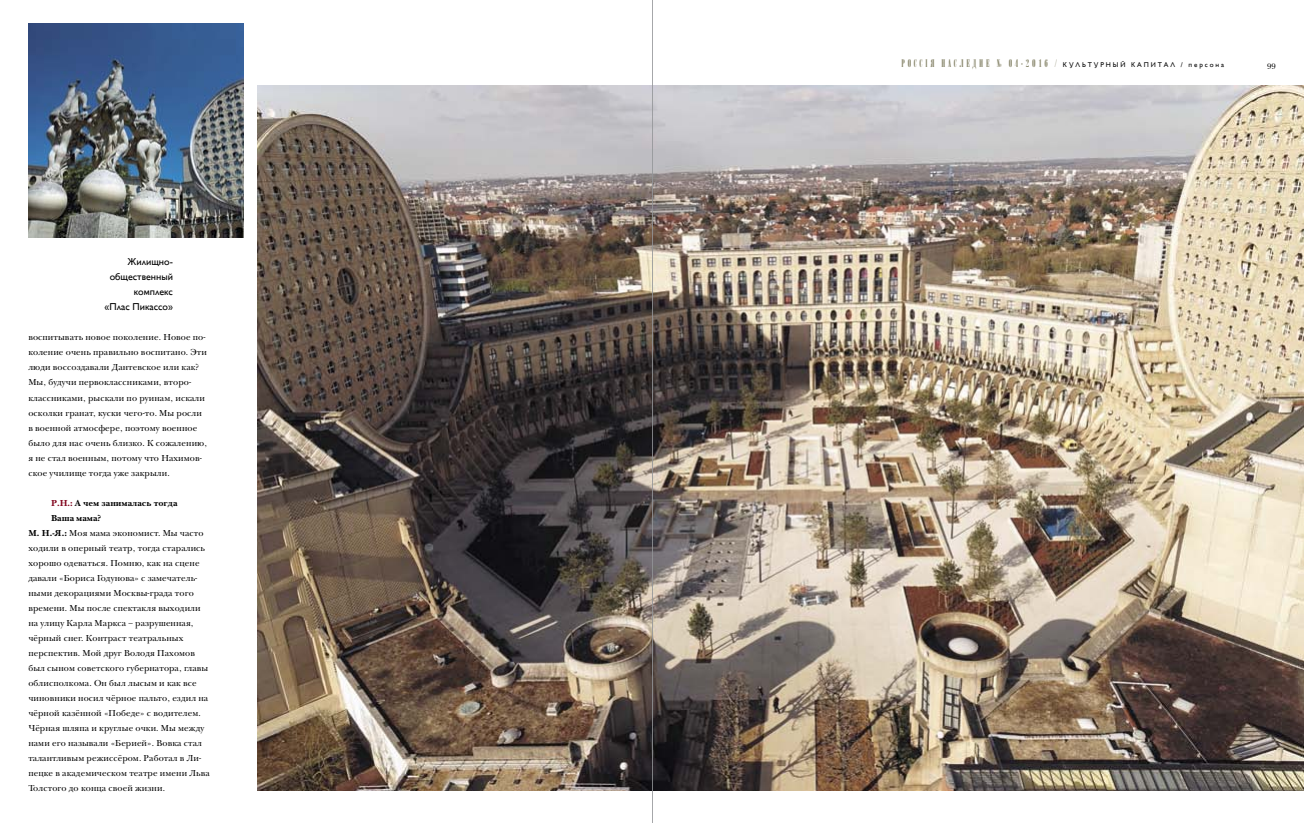
<style>
.page{position:relative;width:1304px;height:823px;background:#fff}
.page>*{position:absolute;margin:0;border:0;box-sizing:border-box;transform-origin:0 0}
.t1{font:10px/15px "Gill Sans";color:#000;text-align:right}
.t2{font:9px/15px "New Baskerville Exp Od C";letter-spacing:.01em;color:#000}
.t3{font:700 9px "New Baskerville Exp Od C";color:#000}
.t4{font:8px "New Baskerville Exp Od C";color:#000}
.t5{font:7px "Gill Sans";letter-spacing:.27em;color:#000}
.s1{color:#7f001a}
.s2{font-weight:700}
.s3{font-family:"Salomeia";font-size:11px;color:#87856a}
</style>
<div class="page">
<img style="left:258px;top:85px;width:1046px;height:705px">
<img style="left:28px;top:23px;width:216px;height:214px">
<hr style="left:652px;top:0;width:1px;height:822px;background:#939598">
<p class="t1" style="left:105px;top:254px;width:70px">Жилищно&shy;общественный комплекс<br>«Плас Пикассо»</p>
<p class="t2" style="left:28px;top:330px;width:180px">воспитывать новое поколение. Новое по&shy;коление очень правильно воспитано. Эти люди воссоздавали Дантевское или как?<br>Мы, будучи первоклассниками, второ&shy;классниками, рыскали по руинам, искали осколки гранат, куски чего-то. Мы росли в военной атмосфере, поэтому военное было для нас очень близко. К сожалению, я не стал военным, потому что Нахимов&shy;ское училище тогда уже закрыли.</p>
<p class="t3" style="left:51px;top:497px;width:128px"><span class="s1">Р.Н.:</span> А чем занималась тогда</p>
<p class="t3" style="left:51px;top:512px;width:52px">Ваша мама?</p>
<p class="t2" style="left:28px;top:525px;width:177px"><span class="s2">М. Н.-Я.:</span> Моя мама экономист. Мы часто</p>
<p class="t2" style="left:28px;top:540px;width:178px">ходили в оперный театр, тогда старались</p>
<p class="t2" style="left:28px;top:555px;width:173px">хорошо одеваться. Помню, как на сцене</p>
<p class="t2" style="left:28px;top:570px;width:170px">давали «Бориса Годунова» с замечатель-</p>
<p class="t2" style="left:28px;top:585px;width:167px">ными декорациями Москвы-града того</p>
<p class="t2" style="left:28px;top:600px;width:174px">времени. Мы после спектакля выходили</p>
<p class="t2" style="left:28px;top:615px;width:167px">на улицу Карла Маркса – разрушенная,</p>
<p class="t2" style="left:28px;top:630px;width:157px">чёрный снег. Контраст театральных</p>
<p class="t2" style="left:28px;top:645px;width:168px">перспектив. Мой друг Володя Пахомов</p>
<p class="t2" style="left:28px;top:660px;width:181px">был сыном советского губернатора, главы</p>
<p class="t2" style="left:28px;top:675px;width:170px">облисполкома. Он был лысым и как все</p>
<p class="t2" style="left:28px;top:690px;width:181px">чиновники носил чёрное пальто, ездил на</p>
<p class="t2" style="left:28px;top:705px;width:174px">чёрной казённой «Победе» с водителем.</p>
<p class="t2" style="left:28px;top:720px;width:177px">Чёрная шляпа и круглые очки. Мы между</p>
<p class="t2" style="left:28px;top:735px;width:175px">нами его называли «Берией». Вовка стал</p>
<p class="t2" style="left:28px;top:750px;width:174px">талантливым режиссёром. Работал в Ли-</p>
<p class="t2" style="left:28px;top:765px;width:183px">пецке в академическом театре имени Льва</p>
<p class="t2" style="left:28px;top:780px;width:138px">Толстого до конца своей жизни.</p>
<p class="t5" style="left:901px;top:60px;width:324px"><span class="s3">РОССIЯ НАСЛЕДИЕ № 04•2016 /</span> КУЛЬТУРНЫЙ КАПИТАЛ / персона</p>
<p class="t4" style="left:1267px;top:59px;width:10px">99</p>
</div>
